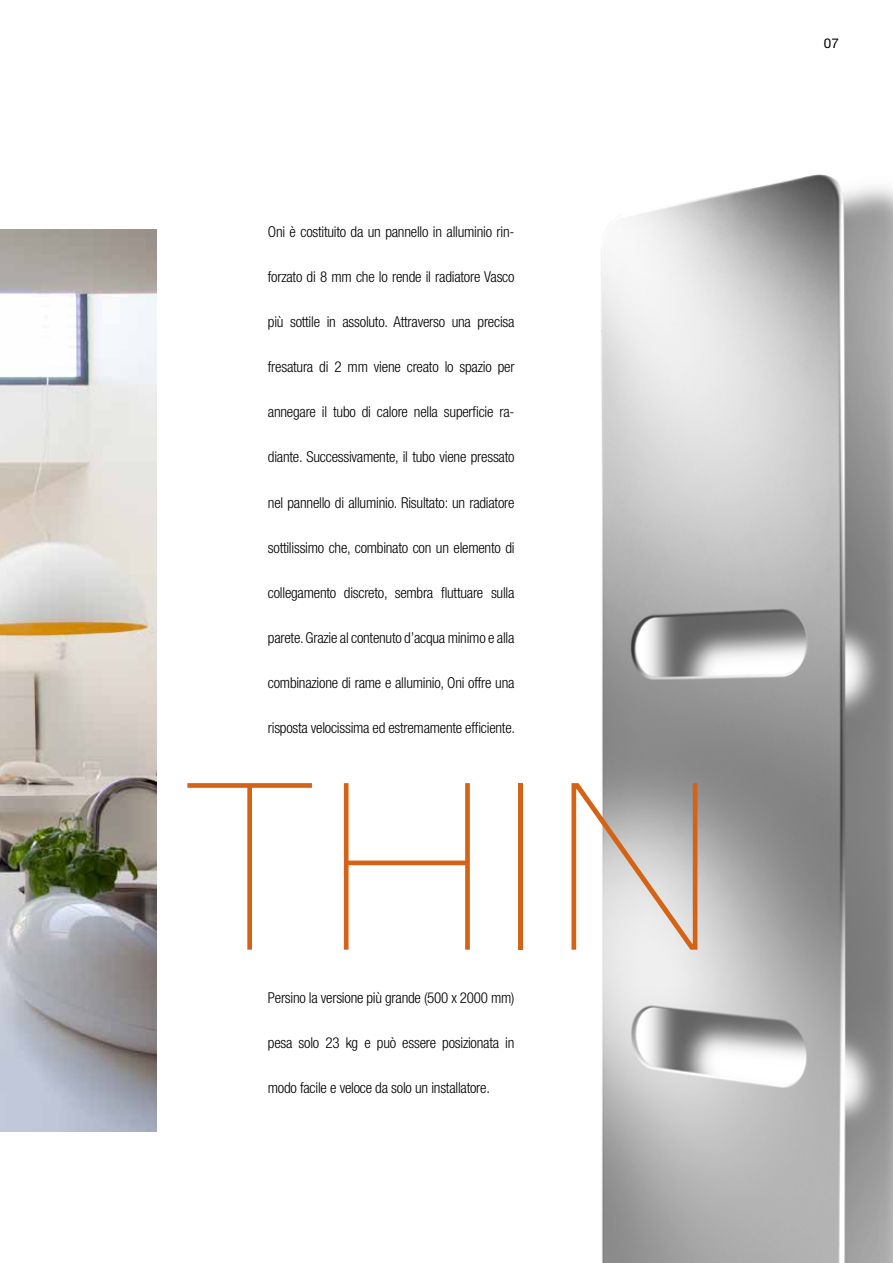
<style>
.page{position:relative;width:893px;height:1263px;background:#fff}
.page>*{position:absolute;margin:0;border:0;box-sizing:border-box;transform-origin:0 0}
.t1{font:200 233.25px "Helvetica Neue LT Std";color:#d46316}
.t2{font:300 condensed 15px "Helvetica Neue LT Std";letter-spacing:-.015em;color:#000}
.t3{font:13.5px "Helvetica Neue LT Std";color:#000}
</style>
<div class="page">
<img style="left:0;top:229px;width:156px;height:902px">
<img style="left:601px;top:174px;width:292px;height:1089px">
<p class="t2" style="left:268px;top:224px;width:248px">Oni è costituito da un pannello in alluminio rin-</p>
<p class="t2" style="left:268px;top:269px;width:248px">forzato di 8 mm che lo rende il radiatore Vasco</p>
<p class="t2" style="left:268px;top:314px;width:248px">più sottile in assoluto. Attraverso una precisa</p>
<p class="t2" style="left:268px;top:359px;width:248px">fresatura di 2 mm viene creato lo spazio per</p>
<p class="t2" style="left:268px;top:404px;width:248px">annegare il tubo di calore nella superficie ra-</p>
<p class="t2" style="left:268px;top:449px;width:248px">diante. Successivamente, il tubo viene pressato</p>
<p class="t2" style="left:268px;top:494px;width:248px">nel pannello di alluminio. Risultato: un radiatore</p>
<p class="t2" style="left:268px;top:539px;width:248px">sottilissimo che, combinato con un elemento di</p>
<p class="t2" style="left:268px;top:584px;width:248px">collegamento discreto, sembra fluttuare sulla</p>
<p class="t2" style="left:268px;top:629px;width:248px">parete. Grazie al contenuto d’acqua minimo e alla</p>
<p class="t2" style="left:268px;top:674px;width:248px">combinazione di rame e alluminio, Oni offre una</p>
<p class="t2" style="left:268px;top:719px;width:249px">risposta velocissima ed estremamente efficiente.</p>
<h1 class="t1" style="left:191px;top:732px;width:520px">THIN</h1>
<p class="t2" style="left:268px;top:989px;width:248px">Persino la versione più grande (500 x 2000 mm)</p>
<p class="t2" style="left:268px;top:1034px;width:248px">pesa solo 23 kg e può essere posizionata in</p>
<p class="t2" style="left:268px;top:1079px;width:224px">modo facile e veloce da solo un installatore.</p>
<p class="t3" style="left:824px;top:35px;width:17px">07</p>
</div>
